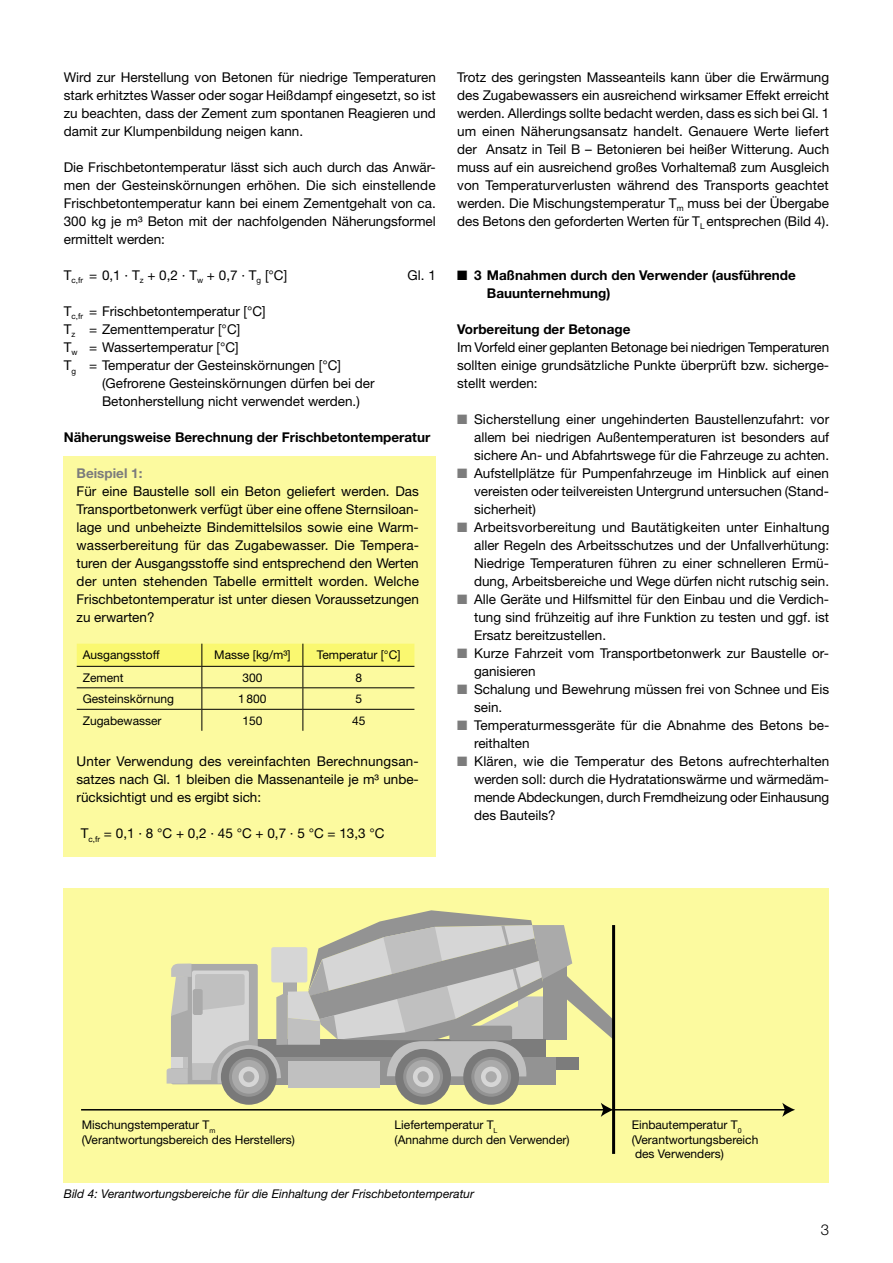
<style>
.page{position:relative;width:893px;height:1263px;background:#fff}
.page>*{position:absolute;margin:0;border:0;box-sizing:border-box;transform-origin:0 0}
.t1{font:300 15px "Helvetica Neue";color:#000}
.t2{font:13.5px/18px "Helvetica Neue";color:#000;text-align:justify}
.t3{font:700 13.5px/18px "Helvetica Neue";color:#000}
.t4{font:700 13.5px "Helvetica Neue";color:#7c7c7c}
.t5{font:12px/14.4px "Helvetica Neue";color:#000}
.t6{font:italic 12px "Helvetica Neue";color:#000}
.s1{color:#7c7c7c}
</style>
<div class="page">
<div style="left:64px;top:888px;width:765px;height:294px;background:#fcfa9f"></div>
<div style="left:63px;top:456px;width:373px;height:400px;background:#fcfa9f"></div>
<svg style="left:77px;top:644px;width:337px;height:87px"></svg>
<div style="left:288px;top:1061px;width:91px;height:26px;background:#c0c0c0"></div>
<div style="left:463px;top:1049px;width:56px;height:56px;background:#797979;border-radius:50%"></div>
<div style="left:471px;top:1057px;width:40px;height:40px;background:#939393;border-radius:50%"></div>
<div style="left:474px;top:1060px;width:34px;height:34px;background:#aaa;border-radius:50%"></div>
<div style="left:481px;top:1067px;width:20px;height:20px;background:#d6d6d6;border-radius:50%"></div>
<div style="left:395px;top:1049px;width:56px;height:56px;background:#797979;border-radius:50%"></div>
<div style="left:403px;top:1057px;width:40px;height:40px;background:#939393;border-radius:50%"></div>
<div style="left:406px;top:1060px;width:34px;height:34px;background:#aaa;border-radius:50%"></div>
<div style="left:413px;top:1067px;width:20px;height:20px;background:#d6d6d6;border-radius:50%"></div>
<div style="left:221px;top:1049px;width:56px;height:56px;background:#797979;border-radius:50%"></div>
<div style="left:229px;top:1057px;width:40px;height:40px;background:#939393;border-radius:50%"></div>
<div style="left:232px;top:1060px;width:34px;height:34px;background:#aaa;border-radius:50%"></div>
<div style="left:239px;top:1067px;width:20px;height:20px;background:#d6d6d6;border-radius:50%"></div>
<hr style="left:81px;top:1109px;width:523px;height:1px;background:#000">
<svg style="left:601px;top:1103px;width:11px;height:14px"></svg>
<hr style="left:614px;top:1109px;width:172px;height:1px;background:#000">
<svg style="left:782px;top:1103px;width:13px;height:14px"></svg>
<svg style="left:166px;top:910px;width:446px;height:174px"></svg>
<hr style="left:612px;top:925px;width:3px;height:229px;background:#000">
<p class="t2" style="left:64px;top:68px;width:374px">Wird zur Herstellung von Betonen für niedrige Temperaturen stark erhitztes Wasser oder sogar Heißdampf eingesetzt, so ist zu beachten, dass der Zement zum spontanen Reagieren und damit zur Klumpenbildung neigen kann.</p>
<p class="t2" style="left:64px;top:158px;width:374px">Die Frischbetontemperatur lässt sich auch durch das Anwär&shy;men der Gesteinskörnungen erhöhen. Die sich einstellende Frischbetontemperatur kann bei einem Zementgehalt von ca.<br>300 kg je m³ Beton mit der nachfolgenden Näherungsformel ermittelt werden:</p>
<p class="t2" style="left:64px;top:266px;width:225px">T<sub>c,fr</sub> = 0,1 · T<sub>z</sub> + 0,2 · T<sub>w</sub> + 0,7 · T<sub>g</sub> [°C]</p>
<p class="t2" style="left:408px;top:266px;width:30px">Gl. 1</p>
<p class="t2" style="left:64px;top:302px;width:203px">T<sub>c,fr</sub> = Frischbetontemperatur [°C]</p>
<p class="t2" style="left:64px;top:320px;width:178px">T<sub>z</sub> = Zementtemperatur [°C]</p>
<p class="t2" style="left:64px;top:338px;width:176px">T<sub>w</sub> = Wassertemperatur [°C]</p>
<p class="t2" style="left:64px;top:356px;width:279px">T<sub>g</sub> = Temperatur der Gesteinskörnungen [°C]</p>
<p class="t2" style="left:102px;top:374px;width:274px">(Gefrorene Gesteinskörnungen dürfen bei der</p>
<p class="t2" style="left:102px;top:392px;width:259px">Betonherstellung nicht verwendet werden.)</p>
<p class="t3" style="left:64px;top:428px;width:368px">Näherungsweise Berechnung der Frischbetontemperatur</p>
<p class="t4" style="left:77px;top:465px;width:67px">Beispiel 1:</p>
<p class="t2" style="left:77px;top:482px;width:344px">Für eine Baustelle soll ein Beton geliefert werden. Das Transportbetonwerk verfügt über eine offene Sternsiloan&shy;lage und unbeheizte Bindemittelsilos sowie eine Warm&shy;wasserbereitung für das Zugabewasser. Die Tempera&shy;turen der Ausgangsstoffe sind entsprechend den Werten der unten stehenden Tabelle ermittelt worden. Welche Frischbetontemperatur ist unter diesen Voraussetzungen zu erwarten?</p>
<p class="t5" style="left:83px;top:647px;width:78px">Ausgangsstoff</p>
<p class="t5" style="left:214px;top:647px;width:78px">Masse [kg/m³]</p>
<p class="t5" style="left:317px;top:647px;width:85px">Temperatur [°C]</p>
<p class="t5" style="left:83px;top:670px;width:42px">Zement</p>
<p class="t5" style="left:242px;top:670px;width:22px">300</p>
<p class="t5" style="left:355px;top:670px;width:8px">8</p>
<p class="t5" style="left:83px;top:692px;width:93px">Gesteinskörnung</p>
<p class="t5" style="left:238px;top:692px;width:30px">1800</p>
<p class="t5" style="left:355px;top:692px;width:8px">5</p>
<p class="t5" style="left:83px;top:713px;width:80px">Zugabewasser</p>
<p class="t5" style="left:242px;top:713px;width:22px">150</p>
<p class="t5" style="left:352px;top:713px;width:15px">45</p>
<p class="t2" style="left:77px;top:752px;width:344px">Unter Verwendung des vereinfachten Berechnungsan&shy;satzes nach Gl. 1 bleiben die Massenanteile je m³ unbe&shy;rücksichtigt und es ergibt sich:</p>
<p class="t2" style="left:81px;top:824px;width:305px">T<sub>c,fr</sub> = 0,1 · 8 °C + 0,2 · 45 °C + 0,7 · 5 °C = 13,3 °C</p>
<p class="t2" style="left:457px;top:68px;width:374px">Trotz des geringsten Masseanteils kann über die Erwärmung des Zugabewassers ein ausreichend wirksamer Effekt erreicht werden. Allerdings sollte bedacht werden, dass es sich bei Gl. 1 um einen Näherungsansatz handelt. Genauere Werte liefert der Ansatz in Teil B – Betonieren bei heißer Witterung. Auch muss auf ein ausreichend großes Vorhaltemaß zum Ausgleich von Temperaturverlusten während des Transports geachtet werden. Die Mischungstemperatur T<sub>m</sub> muss bei der Übergabe des Betons den geforderten Werten für T<sub>L</sub> entsprechen (Bild 4).</p>
<p class="t3" style="left:487px;top:266px;width:311px;text-indent:-13px">3 Maßnahmen durch den Verwender (ausführende<br>Bauunternehmung)</p>
<p class="t3" style="left:457px;top:320px;width:175px">Vorbereitung der Betonage</p>
<p class="t2" style="left:457px;top:338px;width:374px">Im Vorfeld einer geplanten Betonage bei niedrigen Temperaturen sollten einige grundsätzliche Punkte überprüft bzw. sicherge&shy;stellt werden:</p>
<p class="t2" style="left:474px;top:410px;width:357px;text-indent:-17px"><span class="s1">■</span> Sicherstellung einer ungehinderten Baustellenzufahrt: vor allem bei niedrigen Außentemperaturen ist besonders auf sichere An- und Abfahrtswege für die Fahrzeuge zu achten.</p>
<p class="t2" style="left:474px;top:464px;width:357px;text-indent:-17px"><span class="s1">■</span> Aufstellplätze für Pumpenfahrzeuge im Hinblick auf einen vereisten oder teilvereisten Untergrund untersuchen (Stand&shy;sicherheit)</p>
<p class="t2" style="left:474px;top:518px;width:357px;text-indent:-17px"><span class="s1">■</span> Arbeitsvorbereitung und Bautätigkeiten unter Einhaltung aller Regeln des Arbeitsschutzes und der Unfallverhütung:<br>Niedrige Temperaturen führen zu einer schnelleren Ermü&shy;dung, Arbeitsbereiche und Wege dürfen nicht rutschig sein.</p>
<p class="t2" style="left:474px;top:590px;width:357px;text-indent:-17px"><span class="s1">■</span> Alle Geräte und Hilfsmittel für den Einbau und die Verdich&shy;tung sind frühzeitig auf ihre Funktion zu testen und ggf. ist Ersatz bereitzustellen.</p>
<p class="t2" style="left:474px;top:644px;width:357px;text-indent:-17px"><span class="s1">■</span> Kurze Fahrzeit vom Transportbetonwerk zur Baustelle or&shy;ganisieren</p>
<p class="t2" style="left:474px;top:680px;width:357px;text-indent:-17px"><span class="s1">■</span> Schalung und Bewehrung müssen frei von Schnee und Eis sein.</p>
<p class="t2" style="left:474px;top:716px;width:357px;text-indent:-17px"><span class="s1">■</span> Temperaturmessgeräte für die Abnahme des Betons be&shy;reithalten</p>
<p class="t2" style="left:474px;top:752px;width:357px;text-indent:-17px"><span class="s1">■</span> Klären, wie die Temperatur des Betons aufrechterhalten werden soll: durch die Hydratationswärme und wärmedäm&shy;mende Abdeckungen, durch Fremdheizung oder Einhausung des Bauteils?</p>
<p class="t5" style="left:82px;top:1118px;width:215px">Mischungstemperatur T<sub>m </sub>(Verantwortungsbereich des Herstellers)</p>
<p class="t5" style="left:395px;top:1118px;width:176px">Liefertemperatur T<sub>L<br></sub>(Annahme durch den Verwender)</p>
<p class="t5" style="left:632px;top:1118px;width:128px">Einbautemperatur T<sub>0 </sub>(Verantwortungsbereich des Verwenders)</p>
<p class="t6" style="left:64px;top:1186px;width:412px">Bild 4: Verantwortungsbereiche für die Einhaltung der Frischbetontemperatur</p>
<p class="t1" style="left:821px;top:1220px;width:10px">3</p>
</div>
